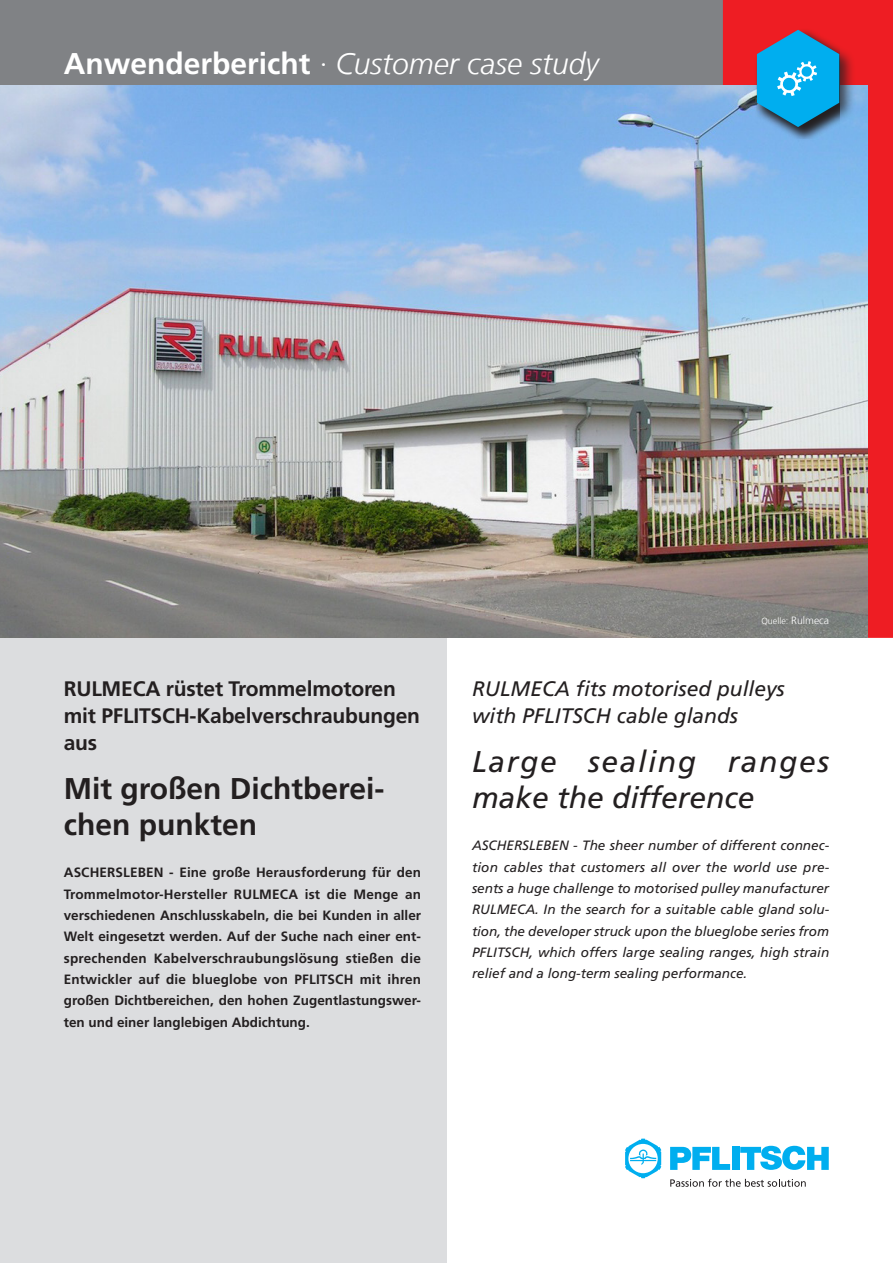
<style>
.page{position:relative;width:893px;height:1263px;background:#fff}
.page>*{position:absolute;margin:0;border:0;box-sizing:border-box;transform-origin:0 0}
.Headline_GB{font:italic 30px/36px "Frutiger LT Com";letter-spacing:.055em;color:#231f20}
.t1{font:italic 300 30px "Frutiger LT Com";color:#fff}
.Headline_D{font:700 30px/36px "Frutiger LT Com";color:#231f20}
.Subheadline_D{font:700 21px/27px "Frutiger LT Com";letter-spacing:-.01em;color:#231f20}
.Subheadline_GB{font:italic 21px/27px "Frutiger LT Com";color:#231f20}
.Introtext_D{font:700 13.5px/21.3px "Frutiger LT Com";color:#231f20;text-align:justify}
.Introtext_GB{font:italic 13.5px/21.3px "Frutiger LT Com";color:#231f20;text-align:justify}
.Stand_Prospekt{font:300 9px "Frutiger LT Com";color:#fff}
.s1{font-weight:700;font-style:normal}
.s2{font-size:10.5px}
</style>
<div class="page">
<div style="left:0;top:0;width:446px;height:1263px;background:#dcdddf"></div>
<div style="left:0;top:0;width:723px;height:85px;background:#808285"></div>
<div style="left:723px;top:0;width:170px;height:638px;background:#ee1d23"></div>
<svg style="left:625px;top:1138px;width:36px;height:40px"></svg>
<svg style="left:670px;top:1147px;width:60px;height:23px"></svg>
<div style="left:732px;top:1147px;width:7px;height:23px;background:#00aeef"></div>
<svg style="left:740px;top:1146px;width:89px;height:24px"></svg>
<svg style="left:670px;top:1179px;width:136px;height:8px"></svg>
<img style="left:0;top:85px;width:867px;height:553px">
<div style="left:753px;top:27px;width:103px;height:116px;background:#231f20;opacity:.75"></div>
<svg style="left:757px;top:127px;width:82px;height:11px"></svg>
<svg style="left:757px;top:30px;width:82px;height:97px"></svg>
<h1 class="t1" style="left:64px;top:45px;width:537px"><span class="s1">Anwenderbericht</span> · Customer case study</h1>
<p class="Stand_Prospekt" style="left:761px;top:615px;width:69px">Quelle: <span class="s2">Rulmeca</span></p>
<p class="Subheadline_D" style="left:64px;top:675px;width:358px">RULMECA rüstet Trommelmotoren mit PFLITSCH-Kabelverschraubungen aus</p>
<p class="Headline_D" style="left:64px;top:771px;width:322px">Mit großen Dichtberei&shy;chen punkten</p>
<p class="Introtext_D" style="left:64px;top:862px;width:359px">ASCHERSLEBEN - Eine große Herausforderung für den Trommelmotor-Hersteller RULMECA ist die Menge an verschiedenen Anschlusskabeln, die bei Kunden in aller Welt eingesetzt werden. Auf der Suche nach einer ent&shy;sprechenden Kabelverschraubungslösung stießen die Entwickler auf die blueglobe von PFLITSCH mit ihren großen Dichtbereichen, den hohen Zugentlastungswer&shy;ten und einer langlebigen Abdichtung.</p>
<p class="Subheadline_GB" style="left:472px;top:675px;width:314px">RULMECA fits motorised pulleys with PFLITSCH cable glands</p>
<p class="Headline_GB" style="left:472px;top:744px;width:359px">Large sealing ranges make the difference</p>
<p class="Introtext_GB" style="left:472px;top:835px;width:359px">ASCHERSLEBEN - The sheer number of different connec&shy;tion cables that customers all over the world use pre&shy;sents a huge challenge to motorised pulley manufacturer RULMECA. In the search for a suitable cable gland solu&shy;tion, the developer struck upon the blueglobe series from PFLITSCH, which offers large sealing ranges, high strain relief and a long-term sealing performance.</p>
</div>
